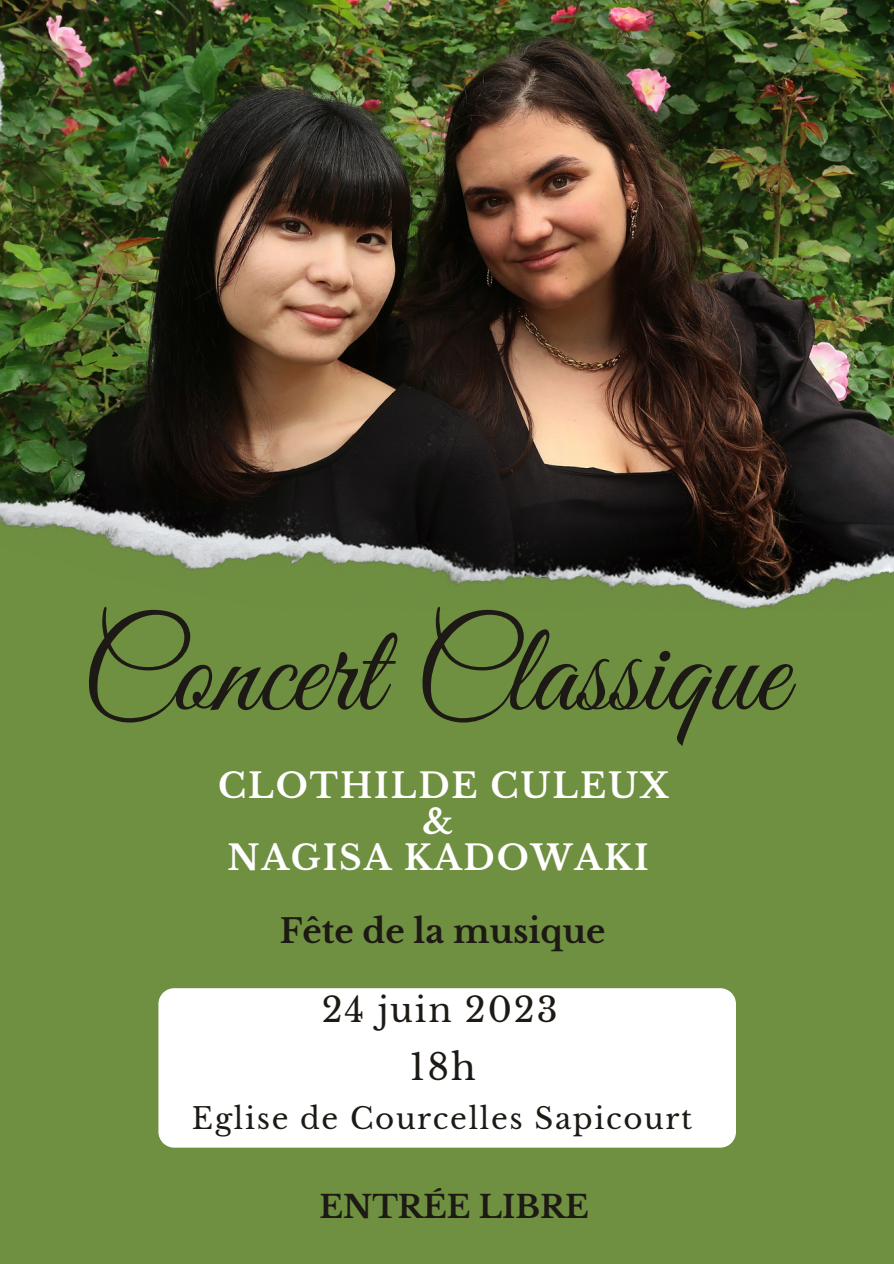
<style>
.page{position:relative;width:894px;height:1264px;background:#fff}
.page>*{position:absolute;margin:0;border:0;box-sizing:border-box;transform-origin:0 0}
.t1{font:127.95px "Great Vibes";color:#1d1914}
.t2{font:35.85px "Libre Baskerville";color:#1d1914}
.t3{font:700 34.05px "Libre Baskerville";letter-spacing:.055em;color:#fff}
.t4{font:33.9px "Libre Baskerville";letter-spacing:.055em;color:#1d1914}
.t5{font:700 33px "Libre Baskerville";color:#1d1914}
.t6{font:700 30.9px "Libre Baskerville";color:#1d1914}
.t7{font:29.25px "Libre Baskerville";letter-spacing:.055em;color:#1d1914}
</style>
<div class="page">
<div style="left:0;top:488px;width:893px;height:775px;background:#6f8f41"></div>
<div style="left:158px;top:988px;width:577px;height:159px;background:#fff"></div>
<img style="left:0;top:0;width:893px;height:609px">
<p class="t1" style="left:81px;top:600px;width:706px">Concert Classique</p>
<p class="t3" style="left:218px;top:764px;width:452px">CLOTHILDE CULEUX</p>
<p class="t3" style="left:423px;top:800px;width:32px">&amp;</p>
<p class="t3" style="left:227px;top:837px;width:422px">NAGISA KADOWAKI</p>
<p class="t5" style="left:279px;top:910px;width:327px">Fête de la musique</p>
<p class="t4" style="left:322px;top:989px;width:237px">24 juin 2023</p>
<p class="t2" style="left:409px;top:1044px;width:68px">18h</p>
<p class="t7" style="left:192px;top:1100px;width:501px">Eglise de Courcelles Sapicourt</p>
<p class="t6" style="left:319px;top:1187px;width:271px">ENTRÉE LIBRE</p>
</div>
